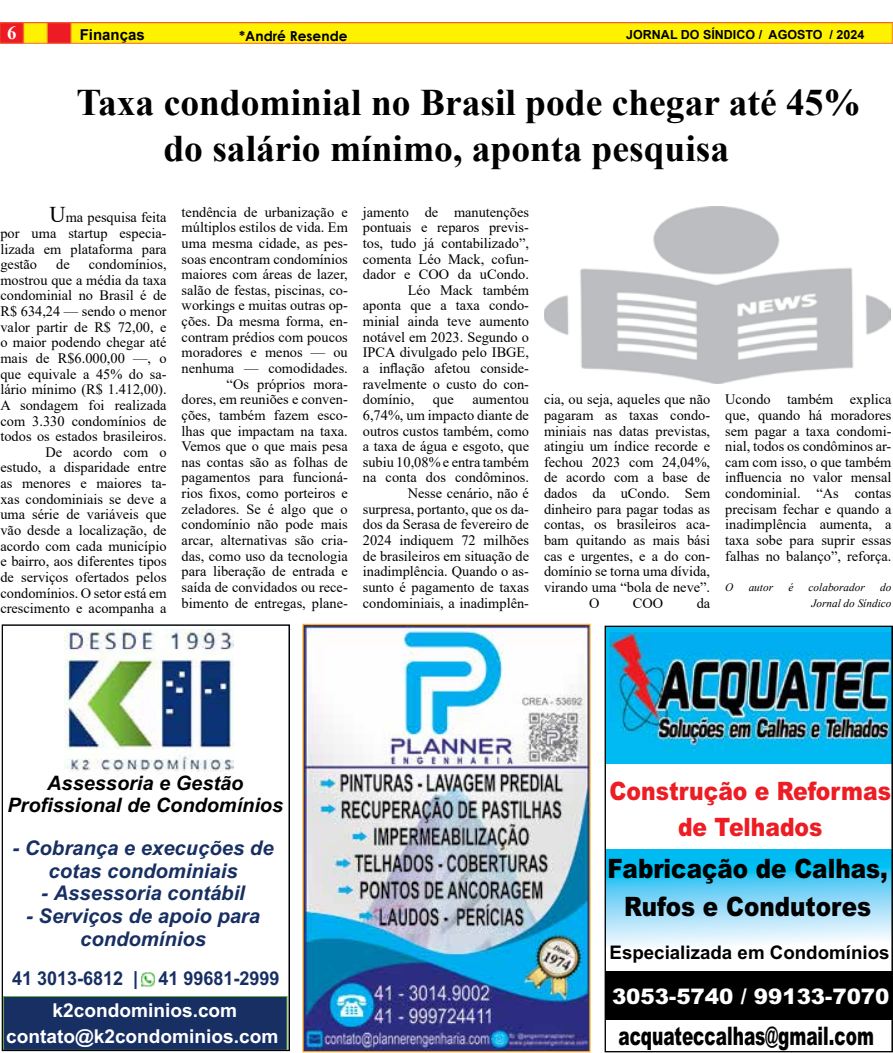
<style>
.page{position:relative;width:893px;height:1053px;background:#fff}
.page>*{position:absolute;margin:0;border:0;box-sizing:border-box;transform-origin:0 0}
.t1{font:700 37.5px/46.9px "Times New Roman";color:#000}
.t2{font:900 26.75px/37.6px "Arial";color:#000;text-align:center;scale:.86 1}
.t3{font:900 25.5px "Arial";color:#000;scale:.66 1}
.t4{font:900 25.38px/35.8px "Arial";color:#ed1d24;text-align:center;scale:.86 1}
.t5{font:900 21.38px "Arial";color:#fff}
.t6{font:italic 700 20.25px/22.6px "Arial";color:#172f62;text-align:center}
.t7{font:italic 700 19.88px/22.2px "Arial";color:#000;text-align:center}
.t8{font:700 19.12px/26.2px "Arial";color:#fff;text-align:center}
.t9{font:700 19.12px "Arial";color:#172f62;scale:.94 1}
.t10{font:700 18.75px "Arial";color:#000}
.t11{font:700 18.75px "Times New Roman";color:#fff}
.t12{font:700 15px "Arial";color:#000}
.t13{font:14.38px/15.6px "Times New Roman";color:#000;text-align:right}
.t14{font:700 13.75px "Century Gothic";color:#000}
.t15{font:700 12.5px "Arial";color:#000}
.t16{font:italic 11.25px/15.4px "Times New Roman";color:#000;text-align:right}
.s1{font-size:22.5px}
</style>
<div class="page">
<img style="left:0;top:22px;width:892px;height:22px">
<div style="left:606px;top:626px;width:286px;height:137px;background:#00baf2"></div>
<svg style="left:607px;top:849px;width:283px;height:98px"></svg>
<div style="left:605px;top:971px;width:287px;height:49px;background:#000"></div>
<img style="left:609px;top:632px;width:281px;height:119px">
<div style="left:605px;top:625px;width:288px;height:427px;border:1px solid #000"></div>
<img style="left:65px;top:629px;width:168px;height:147px">
<div style="left:4px;top:996px;width:283px;height:54px;background:#172f62"></div>
<div style="left:3px;top:996px;width:284px;height:54px;border:1px solid #71ae44"></div>
<img style="left:141px;top:972px;width:14px;height:15px">
<div style="left:2px;top:624px;width:288px;height:426px;border:1px solid #000"></div>
<img style="left:544px;top:207px;width:347px;height:177px">
<img style="left:304px;top:625px;width:285px;height:425px">
<div style="left:302px;top:623px;width:289px;height:429px;border:1px solid #fcb316"></div>
<h3 class="t11" style="left:7px;top:19px;width:11px">6</h3>
<p class="t12" style="left:80px;top:24px;width:67px">Finanças</p>
<p class="t14" style="left:239px;top:25px;width:110px">*André Resende</p>
<p class="t15" style="left:626px;top:26px;width:240px">JORNAL DO SÍNDICO / AGOSTO / 2024</p>
<h1 class="t1" style="left:163px;top:77px;width:699px;text-indent:-87px">Taxa condominial no Brasil pode chegar até 45% do salário mínimo, aponta pesquisa</h1>
<p class="t13" style="left:0;top:209px;width:168px;text-align:justify;text-indent:49px"><span class="s1">U</span>ma pesquisa feita por uma startup especia&shy;lizada em plataforma para gestão</p>
<p class="t13" style="left:182px;top:203px;width:168px">tendência de urbanização e múltiplos estilos de vida. Em uma mesma cidade, as pes&shy;soas encontram condomínios maiores com áreas de lazer, salão de festas, piscinas, co&shy;workings e muitas outras op&shy;ções. Da mesma forma, en&shy;contram prédios com poucos moradores e menos — ou nenhuma — comodidades. “Os próprios mora-<br>dores, em reuniões e conven&shy;ções, também fazem esco&shy;lhas que impactam na taxa.<br>Vemos que o que mais pesa nas contas são as folhas de pagamentos para funcioná&shy;rios fixos, como porteiros e zeladores. Se é algo que o condomínio não pode mais arcar, alternativas são cria&shy;das, como uso da tecnologia para liberação de entrada e saída de convidados ou rece&shy;bimento de entregas, plane-</p>
<p class="t13" style="left:363px;top:203px;width:168px">jamento de manutenções</p>
<p class="t13" style="left:363px;top:219px;width:168px">pontuais e reparos previs-</p>
<p class="t13" style="left:363px;top:235px;width:168px">tos, tudo já contabilizado”,</p>
<p class="t13" style="left:363px;top:250px;width:168px">comenta Léo Mack, cofun-</p>
<p class="t13" style="left:363px;top:266px;width:168px">dador e COO da uCondo.</p>
<p class="t13" style="left:408px;top:282px;width:123px">Léo Mack também</p>
<p class="t13" style="left:363px;top:297px;width:168px">aponta que a taxa condo-</p>
<p class="t13" style="left:363px;top:313px;width:168px">minial ainda teve aumento</p>
<p class="t13" style="left:363px;top:328px;width:168px">notável em 2023. Segundo o</p>
<p class="t13" style="left:363px;top:344px;width:168px">IPCA divulgado pelo IBGE,</p>
<p class="t13" style="left:363px;top:360px;width:168px">a inflação afetou conside-</p>
<p class="t13" style="left:363px;top:375px;width:168px">ravelmente o custo do con-</p>
<p class="t13" style="left:363px;top:391px;width:53px">domínio,</p>
<p class="t13" style="left:433px;top:391px;width:22px">que</p>
<p class="t13" style="left:0;top:256px;width:168px">condomínios,<br>mostrou que a média da taxa condominial no Brasil é de<br>R$ 634,24 — sendo o menor valor partir de R$ 72,00, e o maior podendo chegar até mais de R$6.000,00 —, o que equivale a 45% do sa&shy;lário mínimo (R$ 1.412,00).<br>A sondagem foi realizada com 3.330 condomínios de todos os estados brasileiros.<br>De acordo com o<br>estudo, a disparidade entre as menores e maiores ta&shy;xas condominiais se deve a uma série de variáveis que vão desde a localização, de acordo com cada município e bairro, aos diferentes tipos de serviços ofertados pelos condomínios. O setor está em crescimento e acompanha a</p>
<p class="t13" style="left:56px;top:256px;width:15px">de</p>
<p class="t13" style="left:363px;top:391px;width:168px">aumentou<br>6,74%, um impacto diante de outros custos também, como a taxa de água e esgoto, que subiu 10,08% e entra também na conta dos condôminos.<br>Nesse cenário, não é surpresa, portanto, que os da&shy;dos da Serasa de fevereiro de<br>2024 indiquem 72 milhões de brasileiros em situação de inadimplência. Quando o as&shy;sunto é pagamento de taxas condominiais, a inadimplên-</p>
<p class="t13" style="left:544px;top:391px;width:168px">cia, ou seja, aqueles que não</p>
<p class="t13" style="left:725px;top:391px;width:168px;text-align:justify">Ucondo também explica que, quando há moradores sem pagar a taxa condomi&shy;nial, todos os condôminos ar&shy;cam com isso, o que também influencia no valor mensal condominial. “As contas precisam fechar e quando a inadimplência aumenta, a taxa sobe para suprir essas falhas no balanço”, reforça.</p>
<p class="t16" style="left:725px;top:579px;width:10px">O</p>
<p class="t16" style="left:749px;top:579px;width:26px">autor</p>
<p class="t16" style="left:788px;top:579px;width:6px">é</p>
<p class="t16" style="left:809px;top:579px;width:58px">colaborador</p>
<p class="t13" style="left:544px;top:407px;width:168px">pagaram as taxas condo-</p>
<p class="t13" style="left:544px;top:422px;width:168px">miniais nas datas previstas,</p>
<p class="t13" style="left:544px;top:438px;width:168px">atingiu um índice recorde e</p>
<p class="t13" style="left:544px;top:453px;width:168px">fechou 2023 com 24,04%,</p>
<p class="t13" style="left:544px;top:469px;width:168px">de acordo com a base de</p>
<p class="t13" style="left:544px;top:485px;width:168px">dados da uCondo. Sem</p>
<p class="t13" style="left:544px;top:500px;width:168px">dinheiro para pagar todas as</p>
<p class="t13" style="left:544px;top:516px;width:168px">contas, os brasileiros aca-</p>
<p class="t13" style="left:544px;top:532px;width:168px">bam quitando as mais bási</p>
<p class="t13" style="left:544px;top:547px;width:168px">cas e urgentes, e a do con-</p>
<p class="t13" style="left:544px;top:563px;width:168px">domínio se torna uma dívida,</p>
<p class="t13" style="left:544px;top:578px;width:168px">virando uma “bola de neve”.</p>
<p class="t13" style="left:589px;top:594px;width:12px">O</p>
<p class="t13" style="left:633px;top:594px;width:32px">COO</p>
<p class="t13" style="left:697px;top:594px;width:15px">da</p>
<p class="t16" style="left:811px;top:579px;width:81px">do<br>Jornal do Síndico</p>
<h3 class="t7" style="left:7px;top:772px;width:277px">Assessoria e Gestão<br>Profissional de Condomínios</h3>
<h3 class="t6" style="left:13px;top:837px;width:262px">- Cobrança e execuções de cotas condominiais</h3>
<h3 class="t6" style="left:41px;top:882px;width:205px">- Assessoria contábil</h3>
<h3 class="t6" style="left:26px;top:905px;width:235px">- Serviços de apoio para condomínios</h3>
<h3 class="t9" style="left:12px;top:965px;width:286px">41 3013-6812 | 41 99681-2999</h3>
<h3 class="t8" style="left:6px;top:997px;width:274px">k2condominios.com contato@k2condominios.com</h3>
<h3 class="t4" style="left:609px;top:772px;width:329px">Construção e Reformas de Telhados</h3>
<h2 class="t2" style="left:608px;top:848px;width:327px">Fabricação de Calhas,<br>Rufos e Condutores</h2>
<h3 class="t10" style="left:609px;top:939px;width:282px">Especializada em Condomínios</h3>
<h3 class="t5" style="left:612px;top:980px;width:279px">3053-5740 / 99133-7070</h3>
<h3 class="t3" style="left:618px;top:1017px;width:389px">acquateccalhas@gmail.com</h3>
</div>
